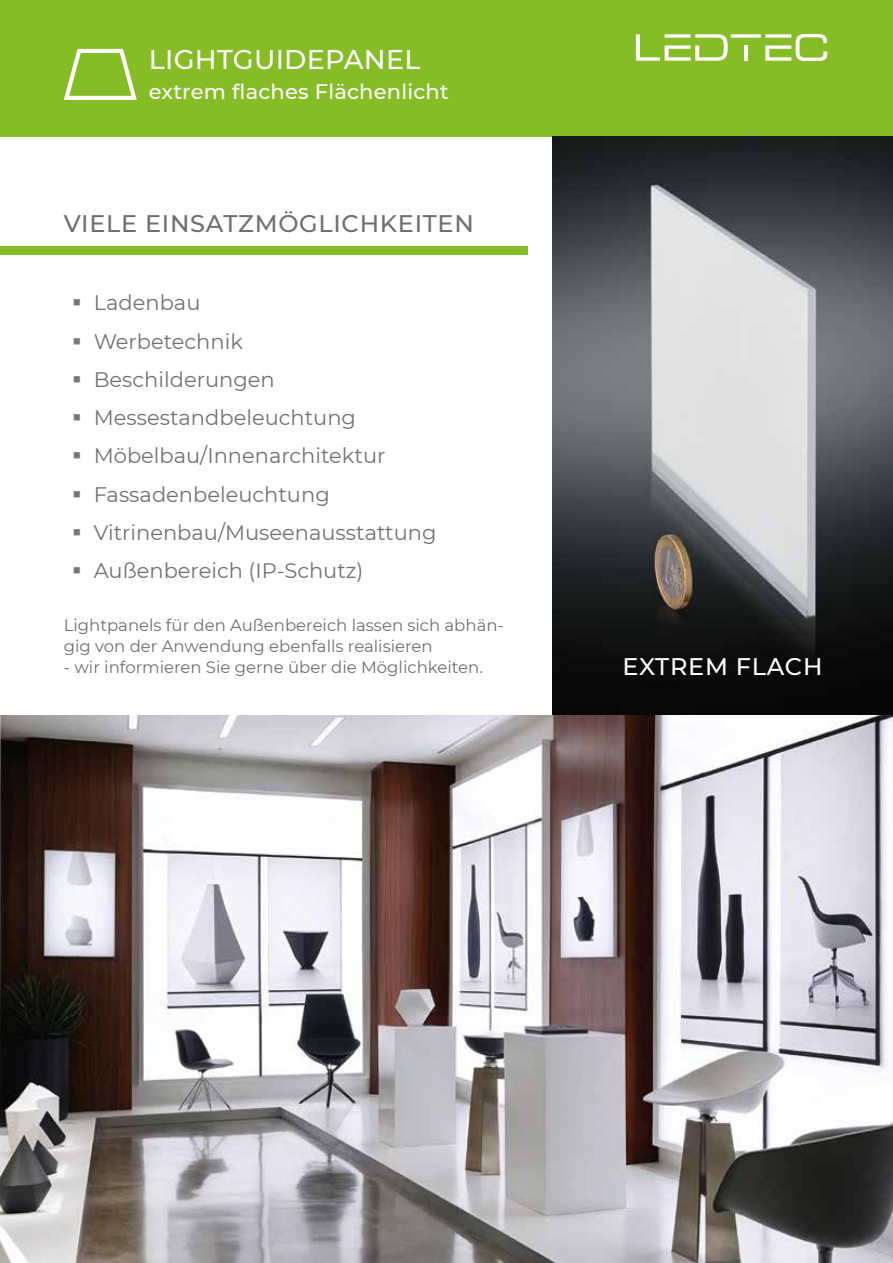
<style>
.page{position:relative;width:893px;height:1263px;background:#fff}
.page>*{position:absolute;margin:0;border:0;box-sizing:border-box;transform-origin:0 0}
.t1{font:500 27px "Montserrat";letter-spacing:.01em;color:#fff}
.t2{font:500 24px "Montserrat";letter-spacing:.03em;color:#706f6f}
.t3{font:500 24px "Montserrat";letter-spacing:.03em;color:#fff}
.t4{font:21px "Montserrat";color:#727271}
.t5{font:500 21px "Montserrat";letter-spacing:.01em;color:#fff}
.t6{font:16.5px/21px "Montserrat";color:#706f6f}
.s1{color:#777776}
</style>
<div class="page">
<div style="left:0;top:0;width:893px;height:136px;background:#86bc25"></div>
<svg style="left:63px;top:48px;width:74px;height:52px"></svg>
<img style="left:0;top:715px;width:893px;height:548px">
<div style="left:0;top:247px;width:527px;height:8px;background:#86bc25"></div>
<img style="left:552px;top:136px;width:341px;height:579px">
<svg style="left:636px;top:34px;width:191px;height:27px"></svg>
<p class="t1" style="left:149px;top:41px;width:273px">LIGHTGUIDEPANEL</p>
<p class="t5" style="left:149px;top:77px;width:301px">extrem flaches Flächenlicht</p>
<p class="t2" style="left:64px;top:207px;width:412px">VIELE EINSATZMÖGLICHKEITEN</p>
<p class="t4" style="left:72px;top:288px;width:130px"><span class="s1">▪</span> Ladenbau</p>
<p class="t4" style="left:72px;top:327px;width:172px"><span class="s1">▪</span> Werbetechnik</p>
<p class="t4" style="left:72px;top:365px;width:204px"><span class="s1">▪</span> Beschilderungen</p>
<p class="t4" style="left:72px;top:403px;width:285px"><span class="s1">▪</span> Messestandbeleuchtung</p>
<p class="t4" style="left:72px;top:441px;width:315px"><span class="s1">▪</span> Möbelbau/Innenarchitektur</p>
<p class="t4" style="left:72px;top:480px;width:259px"><span class="s1">▪</span> Fassadenbeleuchtung</p>
<p class="t4" style="left:72px;top:518px;width:366px"><span class="s1">▪</span> Vitrinenbau/Museenausstattung</p>
<p class="t4" style="left:72px;top:556px;width:293px"><span class="s1">▪</span> Außenbereich (IP-Schutz)</p>
<p class="t6" style="left:64px;top:614px;width:442px">Lightpanels für den Außenbereich lassen sich abhän&shy;gig von der Anwendung ebenfalls realisieren</p>
<p class="t6" style="left:64px;top:656px;width:421px">- wir informieren Sie gerne über die Möglichkeiten.</p>
<p class="t3" style="left:622px;top:650px;width:201px">EXTREM FLACH</p>
</div>
